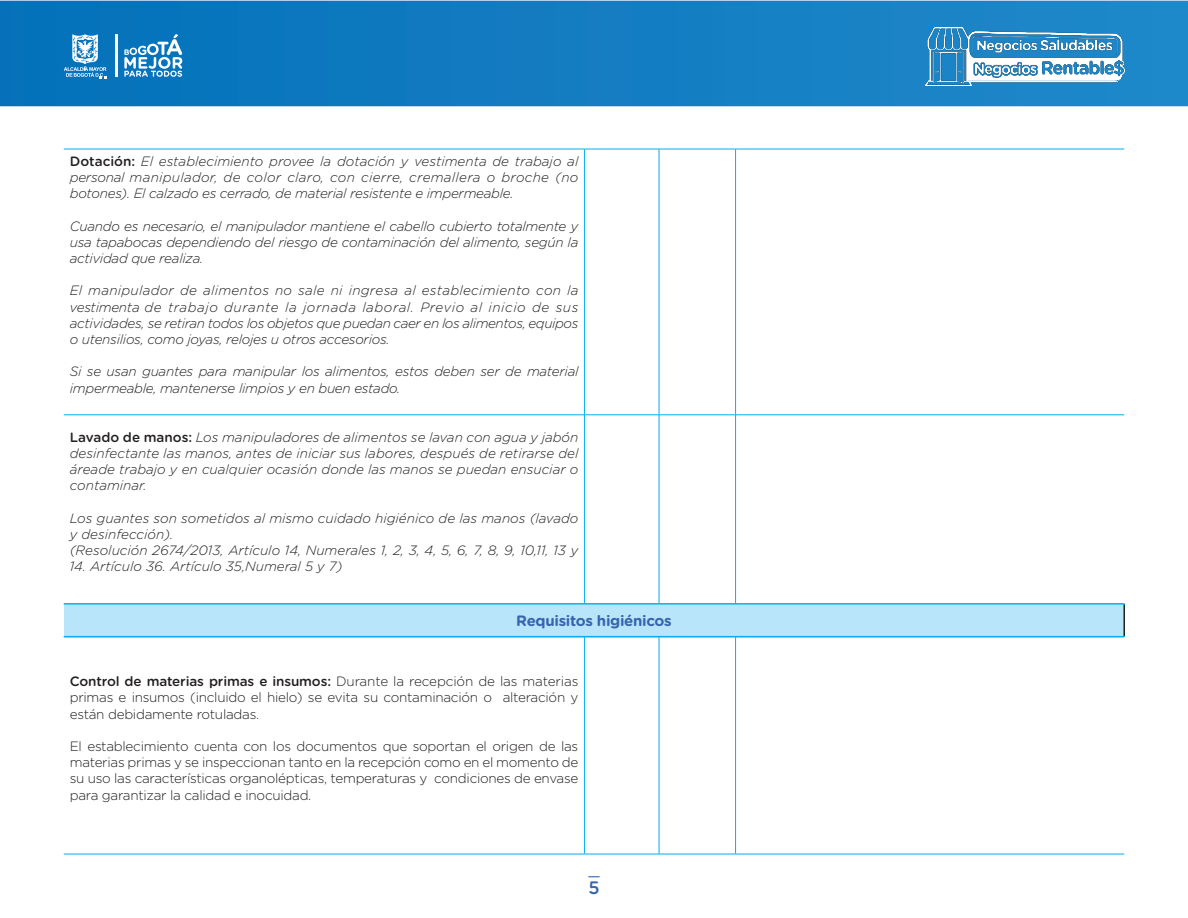
<style>
.page{position:relative;width:1188px;height:918px;background:#fff}
.page>*{position:absolute;margin:0;border:0;box-sizing:border-box;transform-origin:0 0}
.t1{font:500 18px "Gotham Rounded";color:#3765ad}
.Subtit-2{font:700 15px "Gotham Rounded";letter-spacing:-.02em;color:#3765ad}
.Texts{font:italic 300 13.5px/16.2px "Gotham Rounded";letter-spacing:-.02em;color:#231f20;text-align:justify}
.Texts-2{font:300 13.5px/16.2px "Gotham Rounded";letter-spacing:-.02em;color:#231f20;text-align:justify}
.Texts-3{font:italic 300 13.5px/16.2px "Gotham Rounded";color:#231f20}
.s1{font-weight:500;font-style:normal}
.s2{font-weight:500}
</style>
<div class="page">
<svg style="left:0;top:1px;width:1188px;height:105px;background:#117cc1"></svg>
<hr style="left:115px;top:34px;width:3px;height:43px;background:#fff">
<svg style="left:124px;top:34px;width:58px;height:43px"></svg>
<svg style="left:64px;top:34px;width:43px;height:45px;background:#559fd0"></svg>
<img style="left:925px;top:28px;width:199px;height:58px">
<svg style="left:588px;top:876px;width:12px;height:1px"></svg>
<hr style="left:64px;top:149px;width:520px;height:1px;background:#00aeef">
<hr style="left:584px;top:149px;width:75px;height:1px;background:#00aeef">
<hr style="left:584px;top:149px;width:1px;height:266px;background:#00aeef">
<hr style="left:659px;top:149px;width:77px;height:1px;background:#00aeef">
<hr style="left:659px;top:149px;width:1px;height:266px;background:#00aeef">
<hr style="left:736px;top:149px;width:388px;height:1px;background:#00aeef">
<hr style="left:735px;top:149px;width:1px;height:266px;background:#00aeef">
<hr style="left:64px;top:415px;width:520px;height:1px;background:#00aeef">
<hr style="left:584px;top:415px;width:75px;height:1px;background:#00aeef">
<hr style="left:584px;top:415px;width:1px;height:188px;background:#00aeef">
<hr style="left:659px;top:415px;width:77px;height:1px;background:#00aeef">
<hr style="left:659px;top:415px;width:1px;height:188px;background:#00aeef">
<hr style="left:736px;top:415px;width:388px;height:1px;background:#00aeef">
<hr style="left:735px;top:415px;width:1px;height:188px;background:#00aeef">
<hr style="left:64px;top:603px;width:520px;height:1px;background:#00aeef">
<hr style="left:584px;top:603px;width:75px;height:1px;background:#00aeef">
<hr style="left:659px;top:603px;width:77px;height:1px;background:#00aeef">
<hr style="left:736px;top:603px;width:388px;height:1px;background:#00aeef">
<div style="left:64px;top:604px;width:1060px;height:32px;background:#b9e5fa"></div>
<hr style="left:1123px;top:604px;width:2px;height:32px;background:#231f20">
<hr style="left:64px;top:604px;width:1061px;height:1px;background:#00aeef">
<hr style="left:64px;top:636px;width:1061px;height:1px;background:#00aeef">
<hr style="left:64px;top:637px;width:520px;height:1px;background:#00aeef">
<hr style="left:584px;top:637px;width:75px;height:1px;background:#00aeef">
<hr style="left:584px;top:637px;width:1px;height:217px;background:#00aeef">
<hr style="left:659px;top:637px;width:77px;height:1px;background:#00aeef">
<hr style="left:659px;top:637px;width:1px;height:217px;background:#00aeef">
<hr style="left:736px;top:637px;width:388px;height:1px;background:#00aeef">
<hr style="left:735px;top:637px;width:1px;height:217px;background:#00aeef">
<hr style="left:64px;top:854px;width:520px;height:1px;background:#00aeef">
<hr style="left:584px;top:854px;width:75px;height:1px;background:#00aeef">
<hr style="left:659px;top:854px;width:77px;height:1px;background:#00aeef">
<hr style="left:736px;top:854px;width:388px;height:1px;background:#00aeef">
<p class="Texts" style="left:70px;top:152px;width:510px"><span class="s1">Dotación:</span> El establecimiento provee la dotación y vestimenta de trabajo al personal manipulador, de color claro, con cierre, cremallera o broche (no botones). El calzado es cerrado, de material resistente e impermeable.</p>
<p class="Texts" style="left:70px;top:217px;width:510px">Cuando es necesario, el manipulador mantiene el cabello cubierto totalmente y usa tapabocas dependiendo del riesgo de contaminación del alimento, según la actividad que realiza.</p>
<p class="Texts" style="left:70px;top:282px;width:510px">El manipulador de alimentos no sale ni ingresa al establecimiento con la vestimenta de trabajo durante la jornada laboral. Previo al inicio de sus actividades, se retiran todos los objetos que puedan caer en los alimentos, equipos o utensilios, como joyas, relojes u otros accesorios.</p>
<p class="Texts" style="left:70px;top:363px;width:510px">Si se usan guantes para manipular los alimentos, estos deben ser de material impermeable, mantenerse limpios y en buen estado.</p>
<p class="Texts" style="left:70px;top:428px;width:510px"><span class="s1">Lavado de manos:</span> Los manipuladores de alimentos se lavan con agua y jabón desinfectante las manos, antes de iniciar sus labores, después de retirarse del áreade trabajo y en cualquier ocasión donde las manos se puedan ensuciar o contaminar.</p>
<p class="Texts-3" style="left:70px;top:509px;width:510px">Los guantes son sometidos al mismo cuidado higiénico de las manos (lavado y desinfección).</p>
<p class="Texts-3" style="left:70px;top:542px;width:510px">(Resolución 2674/2013, Artículo 14, Numerales 1, 2, 3, 4, 5, 6, 7, 8, 9, 10,11, 13 y</p>
<p class="Texts-3" style="left:70px;top:558px;width:274px">14. Artículo 36. Artículo 35,Numeral 5 y 7)</p>
<p class="Subtit-2" style="left:516px;top:610px;width:157px">Requisitos higiénicos</p>
<p class="Texts-2" style="left:70px;top:673px;width:510px"><span class="s2">Control de materias primas e insumos:</span> Durante la recepción de las materias primas e insumos (incluido el hielo) se evita su contaminación o alteración y están debidamente rotuladas.</p>
<p class="Texts-2" style="left:70px;top:737px;width:510px">El establecimiento cuenta con los documentos que soportan el origen de las materias primas y se inspeccionan tanto en la recepción como en el momento de su uso las características organolépticas, temperaturas y condiciones de envase para garantizar la calidad e inocuidad.</p>
<h1 class="t1" style="left:588px;top:875px;width:13px">5</h1>
</div>
